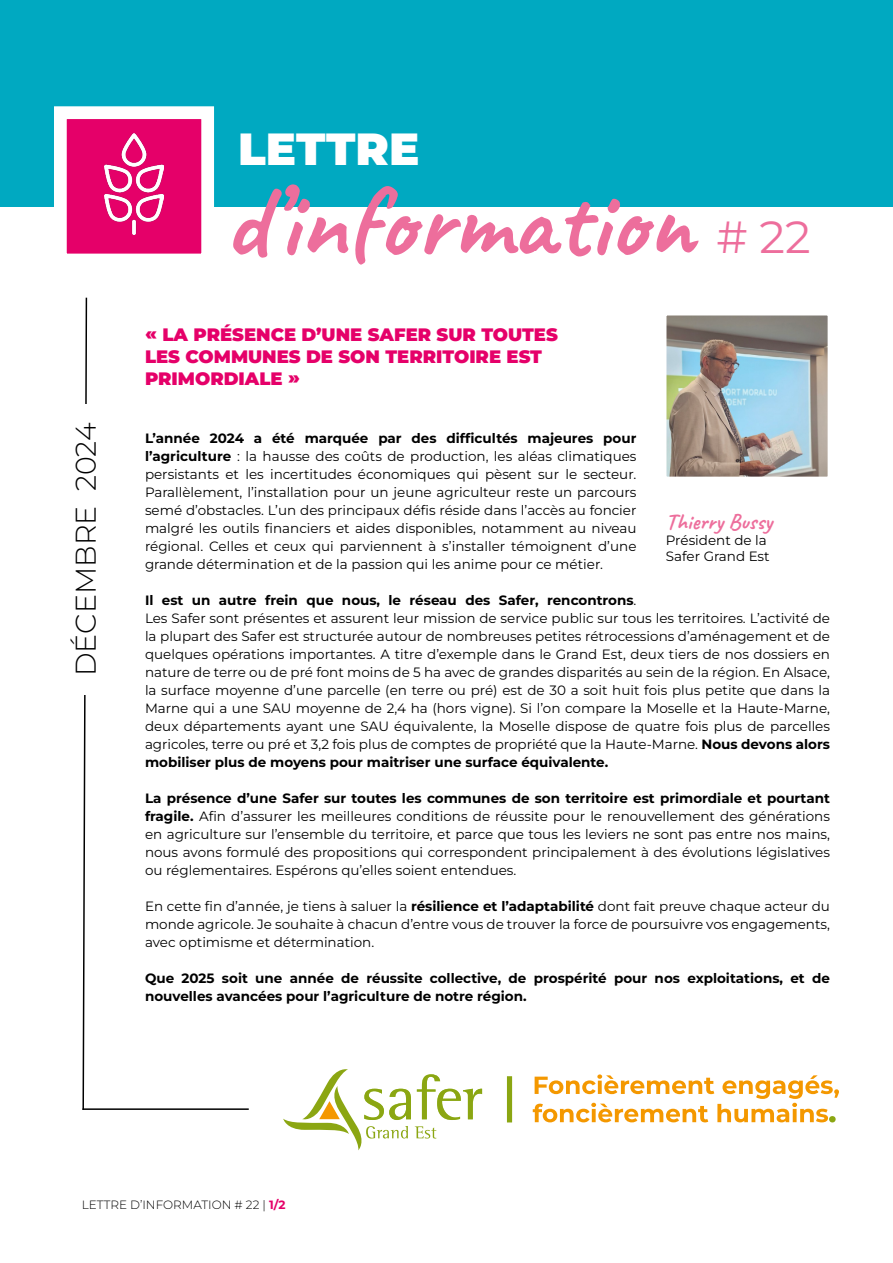
<style>
.page{position:relative;width:893px;height:1263px;background:#fff}
.page>*{position:absolute;margin:0;border:0;box-sizing:border-box;transform-origin:0 0}
.t1{font:103.5px "Caveat";color:#ed6e9c}
.t2{font:900 45px "Montserrat";color:#fff}
.t3{font:45px "Montserrat";color:#ed6e9c}
.t4{font:300 28.5px "Montserrat";color:#000}
.t5{font:22.5px "Caveat";color:#ed6e9c}
.t6{font:900 18px/21.6px "Montserrat";color:#e50069}
.t7{font:13.5px/18px "Montserrat";color:#000;text-align:justify}
.t8{font:700 13.5px/18px "Montserrat";color:#000}
.t9{font:300 12px "Montserrat";color:#000}
.s1{font-weight:700}
.s2{font-weight:700;color:#e50069}
</style>
<div class="page">
<div style="left:0;top:0;width:893px;height:206px;background:#00a9c1"></div>
<div style="left:54px;top:106px;width:160px;height:160px;background:#e50069;border:13px solid #fff"></div>
<svg style="left:82px;top:297px;width:6px;height:811px"></svg>
<hr style="left:82px;top:1108px;width:167px;height:2px;background:#000">
<div style="left:68px;top:404px;width:37px;height:291px;background:#fff"></div>
<svg style="left:533px;top:1074px;width:306px;height:48px"></svg>
<div style="left:829px;top:1116px;width:7px;height:6px;background:#8ba612;border-radius:50%"></div>
<div style="left:507px;top:1076px;width:5px;height:46px;background:#8ba612"></div>
<svg style="left:283px;top:1069px;width:199px;height:81px"></svg>
<img style="left:667px;top:316px;width:160px;height:160px">
<img style="left:105px;top:133px;width:58px;height:101px">
<h3 class="t4" style="left:67px;top:676px;width:255px;rotate:-90deg">DÉCEMBRE 2024</h3>
<h2 class="t2" style="left:238px;top:119px;width:183px">LETTRE</h2>
<h1 class="t1" style="left:224px;top:156px;width:471px">d’information</h1>
<h2 class="t3" style="left:716px;top:207px;width:96px"># 22</h2>
<h3 class="t6" style="left:145px;top:324px;width:414px">« LA PRÉSENCE D’UNE SAFER SUR TOUTES<br>LES COMMUNES DE SON TERRITOIRE EST<br>PRIMORDIALE »</h3>
<p class="t7" style="left:145px;top:428px;width:493px"><span class="s1">L’année 2024 a été marquée par des difficultés majeures pour l’agriculture</span> : la hausse des coûts de production, les aléas climatiques persistants et les incertitudes économiques qui pèsent sur le secteur.<br>Parallèlement, l’installation pour un jeune agriculteur reste un parcours semé d’obstacles. L’un des principaux défis réside dans l’accès au foncier malgré les outils financiers et aides disponibles, notamment au niveau régional. Celles et ceux qui parviennent à s’installer témoignent d’une grande détermination et de la passion qui les anime pour ce métier.</p>
<p class="t7" style="left:145px;top:590px;width:687px;text-align:left"><span class="s1">Il est un autre frein que nous, le réseau des Safer, rencontrons</span>.<br>Les Safer sont présentes et assurent leur mission de service public sur tous les territoires. L’activité de la plupart des Safer est structurée autour de nombreuses petites rétrocessions d’aménagement et de quelques opérations importantes. A titre d’exemple dans le Grand Est, deux tiers de nos dossiers en nature de terre ou de pré font moins de 5 ha avec de grandes disparités au sein de la région. En Alsace, la surface moyenne d’une parcelle (en terre ou pré) est de 30 a soit huit fois plus petite que dans la Marne qui a une SAU moyenne de 2,4 ha (hors vigne). Si l’on compare la Moselle et la Haute-Marne, deux départements ayant une SAU équivalente, la Moselle dispose de quatre fois plus de parcelles agricoles, terre ou pré et 3,2 fois plus de comptes de propriété que la Haute-Marne. <span class="s1">Nous devons alors mobiliser plus de moyens pour maitriser une surface équivalente.</span></p>
<p class="t7" style="left:145px;top:788px;width:686px"><span class="s1">La présence d’une Safer sur toutes les communes de son territoire est primordiale et pourtant fragile.</span> Afin d’assurer les meilleures conditions de réussite pour le renouvellement des générations en agriculture sur l’ensemble du territoire, et parce que tous les leviers ne sont pas entre nos mains, nous avons formulé des propositions qui correspondent principalement à des évolutions législatives ou réglementaires. Espérons qu’elles soient entendues.</p>
<p class="t7" style="left:145px;top:896px;width:686px">En cette fin d’année, je tiens à saluer la <span class="s1">résilience et l’adaptabilité</span> dont fait preuve chaque acteur du monde agricole. Je souhaite à chacun d’entre vous de trouver la force de poursuivre vos engagements, avec optimisme et détermination.</p>
<p class="t8" style="left:145px;top:968px;width:686px">Que 2025 soit une année de réussite collective, de prospérité pour nos exploitations, et de nouvelles avancées pour l’agriculture de notre région.</p>
<h3 class="t5" style="left:666px;top:507px;width:108px">Thierry Bussy</h3>
<p class="t7" style="left:666px;top:531px;width:105px;line-height:16.2px">Président de la<br>Safer Grand Est</p>
<p class="t9" style="left:82px;top:1197px;width:205px">LETTRE D’INFORMATION # 22 | <span class="s2">1/2</span></p>
</div>
